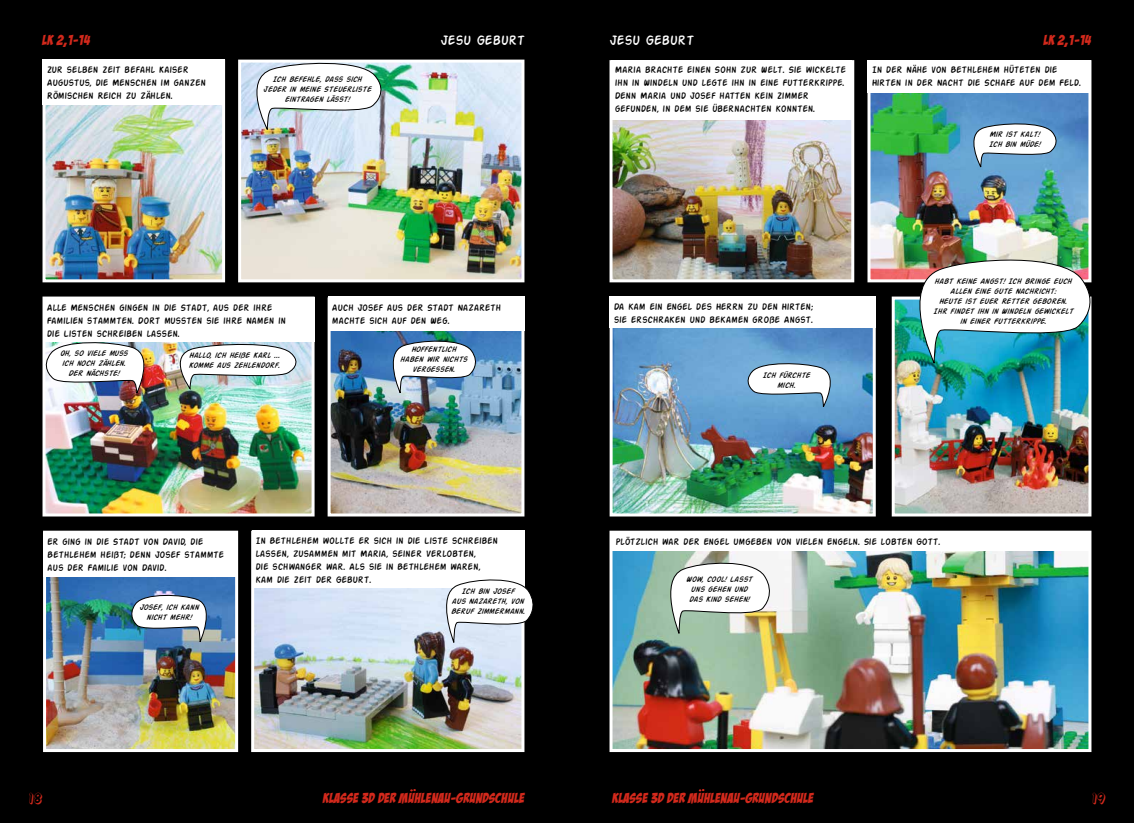
<style>
.page{position:relative;width:1134px;height:823px;background:#fff}
.page>*{position:absolute;margin:0;border:0;box-sizing:border-box;transform-origin:0 0}
.t1{font:15px "Action Man Shaded";color:#d2291c}
.t2{font:14.5px "Action Man";letter-spacing:.01em;color:#fff}
.t3{font:14px "Bada Boom BB";letter-spacing:.03em;color:#d2291c}
.t4{font:10px/13px "Action Man";letter-spacing:.01em;color:#000}
.t5{font:italic 8.5px/10px "Action Man";letter-spacing:.01em;color:#000;text-align:center}
</style>
<div class="page">
<div style="left:0;top:0;width:1134px;height:822px;background:#000"></div>
<img style="left:47px;top:342px;width:264px;height:170px">
<div style="left:43px;top:296px;width:272px;height:220px;border:3px solid #fff"></div>
<img style="left:332px;top:330px;width:188px;height:182px">
<div style="left:328px;top:297px;width:196px;height:219px;border:3px solid #fff"></div>
<img style="left:255px;top:587px;width:265px;height:160px">
<div style="left:251px;top:530px;width:273px;height:221px;border:3px solid #fff"></div>
<img style="left:47px;top:576px;width:187px;height:171px">
<div style="left:43px;top:530px;width:195px;height:221px;border:3px solid #fff"></div>
<div style="left:45px;top:297px;width:270px;height:45px;background:#fff"></div>
<div style="left:328px;top:296px;width:196px;height:34px;background:#fff"></div>
<img style="left:47px;top:105px;width:174px;height:173px">
<div style="left:43px;top:60px;width:182px;height:222px;border:3px solid #fff"></div>
<div style="left:43px;top:60px;width:182px;height:45px;background:#fff"></div>
<img style="left:242px;top:64px;width:278px;height:214px">
<div style="left:238px;top:60px;width:286px;height:222px;border:3px solid #fff"></div>
<svg style="left:241px;top:59px;width:149px;height:71px;background:#d8e3e7"></svg>
<img style="left:42px;top:339px;width:113px;height:54px">
<img style="left:165px;top:342px;width:139px;height:47px">
<img style="left:383px;top:337px;width:99px;height:56px">
<div style="left:43px;top:531px;width:193px;height:45px;background:#fff"></div>
<div style="left:252px;top:530px;width:272px;height:57px;background:#fff"></div>
<svg style="left:435px;top:575px;width:98px;height:67px"></svg>
<svg style="left:126px;top:592px;width:90px;height:50px;background:#9eb8ce"></svg>
<img style="left:614px;top:328px;width:258px;height:184px">
<div style="left:610px;top:296px;width:266px;height:220px;border:3px solid #fff"></div>
<img style="left:613px;top:120px;width:237px;height:158px">
<div style="left:609px;top:60px;width:245px;height:222px;border:3px solid #fff"></div>
<img style="left:871px;top:92px;width:216px;height:186px">
<div style="left:867px;top:60px;width:224px;height:222px;border:3px solid #fff"></div>
<div style="left:611px;top:60px;width:241px;height:60px;background:#fff"></div>
<img style="left:896px;top:300px;width:191px;height:212px">
<div style="left:892px;top:296px;width:199px;height:220px;border:3px solid #fff"></div>
<img style="left:613px;top:550px;width:474px;height:197px">
<div style="left:609px;top:530px;width:482px;height:221px;border:3px solid #fff"></div>
<div style="left:867px;top:60px;width:224px;height:32px;background:#fff"></div>
<svg style="left:963px;top:121px;width:99px;height:47px;background:#a6c4dc"></svg>
<div style="left:610px;top:296px;width:266px;height:32px;background:#fff"></div>
<svg style="left:742px;top:360px;width:99px;height:47px;background:#aac8de"></svg>
<img style="left:898px;top:253px;width:194px;height:110px">
<div style="left:611px;top:531px;width:478px;height:19px;background:#fff"></div>
<svg style="left:658px;top:558px;width:119px;height:75px;background:#d6dccf"></svg>
<svg style="left:410px;top:789px;width:6px;height:2px"></svg>
<h3 class="t3" style="left:43px;top:33px;width:49px">LK 2,1-14</h3>
<h2 class="t2" style="left:609px;top:32px;width:86px">JESU GEBURT</h2>
<h3 class="t3" style="left:1044px;top:33px;width:49px">LK 2,1-14</h3>
<h2 class="t2" style="left:440px;top:32px;width:86px">JESU GEBURT</h2>
<p class="t4" style="left:47px;top:63px;width:160px">ZUR SELBEN ZEIT BEFAHL KAISER<br>AUGUSTUS, DIE MENSCHEN IM GANZEN<br>RÖMISCHEN REICH ZU ZÄHLEN.</p>
<p class="t5" style="left:263px;top:74px;width:109px">ICH BEFEHLE, DASS SICH<br>JEDER IN MEINE STEUERLISTE<br>EINTRAGEN LÄSST!</p>
<p class="t4" style="left:47px;top:300px;width:240px">ALLE MENSCHEN GINGEN IN DIE STADT, AUS DER IHRE<br>FAMILIEN STAMMTEN. DORT MUSSTEN SIE IHRE NAMEN IN<br>DIE LISTEN SCHREIBEN LASSEN.</p>
<p class="t4" style="left:332px;top:300px;width:170px">AUCH JOSEF AUS DER STADT NAZARETH<br>MACHTE SICH AUF DEN WEG.</p>
<p class="t5" style="left:60px;top:347px;width:69px">OH, SO VIELE MUSS<br>ICH NOCH ZÄHLEN.<br>DER NÄCHSTE!</p>
<p class="t5" style="left:189px;top:349px;width:93px;text-align:left">HALLO, ICH HEIßE KARL ...<br>KOMME AUS ZEHLENDORF.</p>
<p class="t5" style="left:400px;top:344px;width:69px">HOFFENTLICH<br>HABEN WIR NICHTS<br>VERGESSEN.</p>
<p class="t4" style="left:47px;top:535px;width:178px">ER GING IN DIE STADT VON DAVID, DIE<br>BETHLEHEM HEIßT; DENN JOSEF STAMMTE<br>AUS DER FAMILIE VON DAVID.</p>
<p class="t4" style="left:255px;top:533px;width:244px">IN BETHLEHEM WOLLTE ER SICH IN DIE LISTE SCHREIBEN LASSEN, ZUSAMMEN MIT MARIA, SEINER VERLOBTEN,<br>DIE SCHWANGER WAR. ALS SIE IN BETHLEHEM WAREN, KAM DIE ZEIT DER GEBURT.</p>
<p class="t5" style="left:451px;top:585px;width:75px">ICH BIN JOSEF<br>AUS NAZARETH, VON<br>BERUF ZIMMERMANN.</p>
<p class="t5" style="left:139px;top:602px;width:61px">JOSEF, ICH KANN<br>NICHT MEHR!</p>
<p class="t4" style="left:615px;top:63px;width:232px">MARIA BRACHTE EINEN SOHN ZUR WELT. SIE WICKELTE IHN IN WINDELN UND LEGTE IHN IN EINE FUTTERKRIPPE.<br>DENN MARIA UND JOSEF HATTEN KEIN ZIMMER GEFUNDEN, IN DEM SIE ÜBERNACHTEN KONNTEN.</p>
<p class="t4" style="left:872px;top:63px;width:211px">IN DER NÄHE VON BETHLEHEM HÜTETEN DIE<br>HIRTEN IN DER NACHT DIE SCHAFE AUF DEM FELD.</p>
<p class="t5" style="left:988px;top:129px;width:53px;text-align:left">MIR IST KALT!<br>ICH BIN MÜDE!</p>
<p class="t4" style="left:614px;top:299px;width:201px">DA KAM EIN ENGEL DES HERRN ZU DEN HIRTEN;<br>SIE ERSCHRAKEN UND BEKAMEN GROßE ANGST.</p>
<p class="t5" style="left:762px;top:369px;width:49px">ICH FÜRCHTE<br>MICH.</p>
<p class="t5" style="left:933px;top:275px;width:142px">HABT KEINE ANGST! ICH BRINGE EUCH<br>ALLEN EINE GUTE NACHRICHT:<br>HEUTE IST EUER RETTER GEBOREN.<br>IHR FINDET IHN IN WINDELN GEWICKELT<br>IN EINER FUTTERKRIPPE.</p>
<p class="t4" style="left:615px;top:534px;width:326px">PLÖTZLICH WAR DER ENGEL UMGEBEN VON VIELEN ENGELN. SIE LOBTEN GOTT.</p>
<p class="t5" style="left:686px;top:573px;width:68px">WOW, COOL! LASST<br>UNS GEHEN UND<br>DAS KIND SEHEN!</p>
<h1 class="t1" style="left:28px;top:791px;width:15px">18</h1>
<h1 class="t1" style="left:1092px;top:792px;width:15px">19</h1>
<h3 class="t3" style="left:323px;top:790px;width:203px">KLASSE 3D DER MUHLENAU-GRUNDSCHULE</h3>
<h3 class="t3" style="left:612px;top:790px;width:203px">KLASSE 3D DER MUHLENAU-GRUNDSCHULE</h3>
</div>
